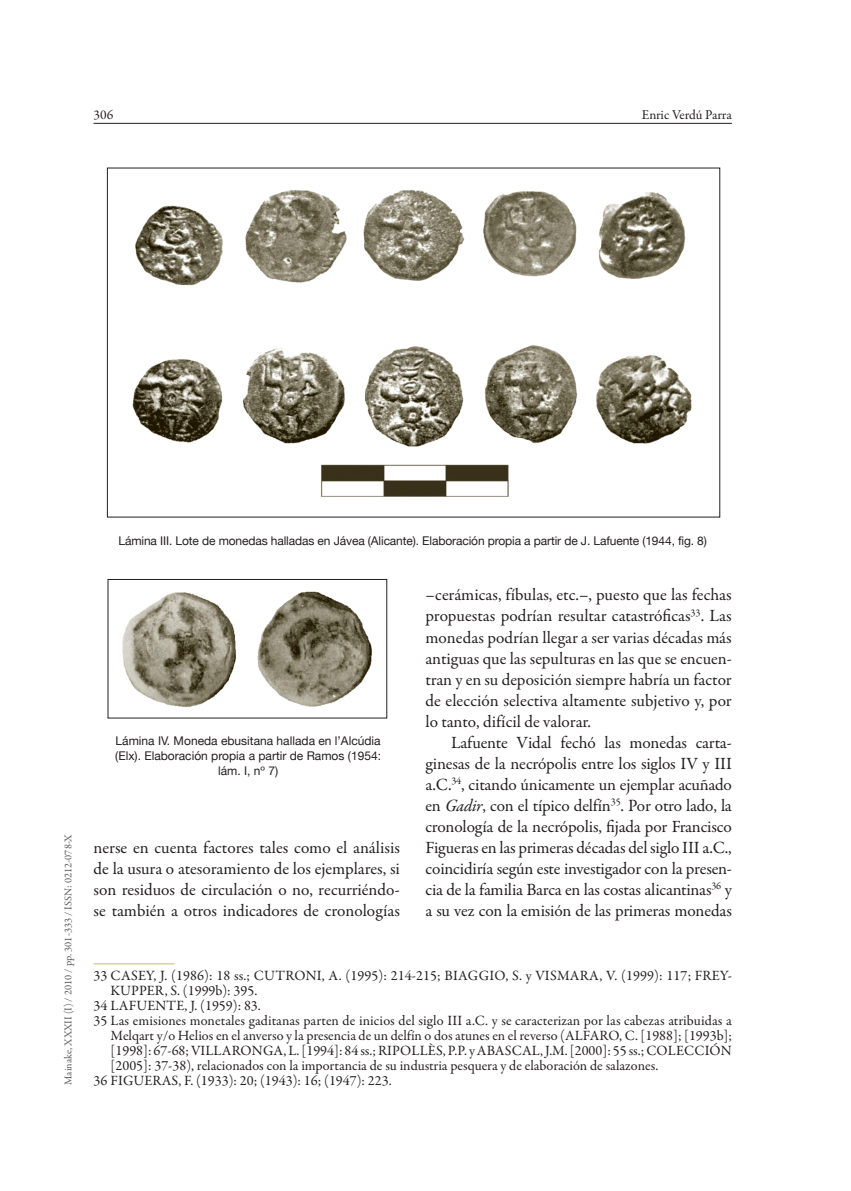
<style>
.page{position:relative;width:851px;height:1191px;background:#fff}
.page>*{position:absolute;margin:0;border:0;box-sizing:border-box;transform-origin:0 0}
.t1{font:17.25px/21px "Garamond Premr Pro";letter-spacing:-.005em;color:#231f20;text-align:justify}
.t2{font:14.25px "Garamond Premr Pro";color:#231f20}
.t3{font:13.5px "Garamond Premr Pro";letter-spacing:-.01em;color:#231f20}
.t4{font:12px/15px "Helvetica Neue";letter-spacing:-.01em;color:#231f20;text-align:center}
.t5{font:10.5px "Garamond Premr Pro";color:#57585a}
.s1{font-style:italic}
</style>
<div class="page">
<hr style="left:94px;top:123px;width:637px;height:1px;background:#231f20">
<img style="left:132px;top:190px;width:560px;height:307px">
<img style="left:122px;top:591px;width:250px;height:117px">
<div style="left:108px;top:579px;width:279px;height:139px;border:1px solid #231f20"></div>
<hr style="left:94px;top:963px;width:80px;height:1px;background:#ccb576">
<p class="t3" style="left:94px;top:107px;width:21px">306</p>
<p class="t3" style="left:641px;top:107px;width:91px">Enric Verdú Parra</p>
<p class="t5" style="left:62px;top:1084px;width:252px;rotate:-90deg">Mainake, XXXII (I) / 2010 / pp. 301-333 / ISSN: 0212-078-X</p>
<p class="t4" style="left:118px;top:532px;width:590px">Lámina III. Lote de monedas halladas en Jávea (Alicante). Elaboración propia a partir de J. Lafuente (1944, fig. 8)</p>
<p class="t4" style="left:115px;top:733px;width:267px">Lámina IV. Moneda ebusitana hallada en l’Alcúdia (Elx). Elaboración propia a partir de Ramos (1954: lám. I, nº 7)</p>
<p class="t1" style="left:94px;top:837px;width:308px">nerse en cuenta factores tales como el análisis de la usura o atesoramiento de los ejemplares, si son residuos de circulación o no, recurriéndo&shy;se también a otros indicadores de cronologías</p>
<p class="t1" style="left:425px;top:585px;width:308px">–cerámicas, fíbulas, etc.–, puesto que las fechas propuestas podrían resultar catastróficas<sup>33</sup>. Las monedas podrían llegar a ser varias décadas más antiguas que las sepulturas en las que se encuen&shy;tran y en su deposición siempre habría un factor de elección selectiva altamente subjetivo y, por lo tanto, difícil de valorar.</p>
<p class="t1" style="left:425px;top:732px;width:308px;text-indent:26px">Lafuente Vidal fechó las monedas carta&shy;ginesas de la necrópolis entre los siglos IV y III a.C.<sup>34</sup>, citando únicamente un ejemplar acuñado en <span class="s1">Gadir</span>, con el típico delfín<sup>35</sup>. Por otro lado, la cronología de la necrópolis, fijada por Francisco Figueras en las primeras décadas del siglo III a.C., coincidiría según este investigador con la presen&shy;cia de la familia Barca en las costas alicantinas<sup>36</sup> y a su vez con la emisión de las primeras monedas</p>
<p class="t2" style="left:94px;top:966px;width:639px">33 CASEY, J. (1986): 18 ss.; CUTRONI, A. (1995): 214-215; BIAGGIO, S. y VISMARA, V. (1999): 117; FREY-</p>
<p class="t2" style="left:111px;top:981px;width:148px">KUPPER, S. (1999b): 395.</p>
<p class="t2" style="left:94px;top:996px;width:169px">34 LAFUENTE, J. (1959): 83.</p>
<p class="t2" style="left:94px;top:1011px;width:639px">35 Las emisiones monetales gaditanas parten de inicios del siglo III a.C. y se caracterizan por las cabezas atribuidas a</p>
<p class="t2" style="left:111px;top:1026px;width:622px">Melqart y/o Helios en el anverso y la presencia de un delfín o dos atunes en el reverso (ALFARO, C. [1988]; [1993b];</p>
<p class="t2" style="left:111px;top:1041px;width:622px">[1998]: 67-68; VILLARONGA, L. [1994]: 84 ss.; RIPOLLÈS, P.P. y ABASCAL, J.M. [2000]: 55 ss.; COLECCIÓN</p>
<p class="t2" style="left:111px;top:1056px;width:549px">[2005]: 37-38), relacionados con la importancia de su industria pesquera y de elaboración de salazones.</p>
<p class="t2" style="left:94px;top:1071px;width:299px">36 FIGUERAS, F. (1933): 20; (1943): 16; (1947): 223.</p>
</div>
